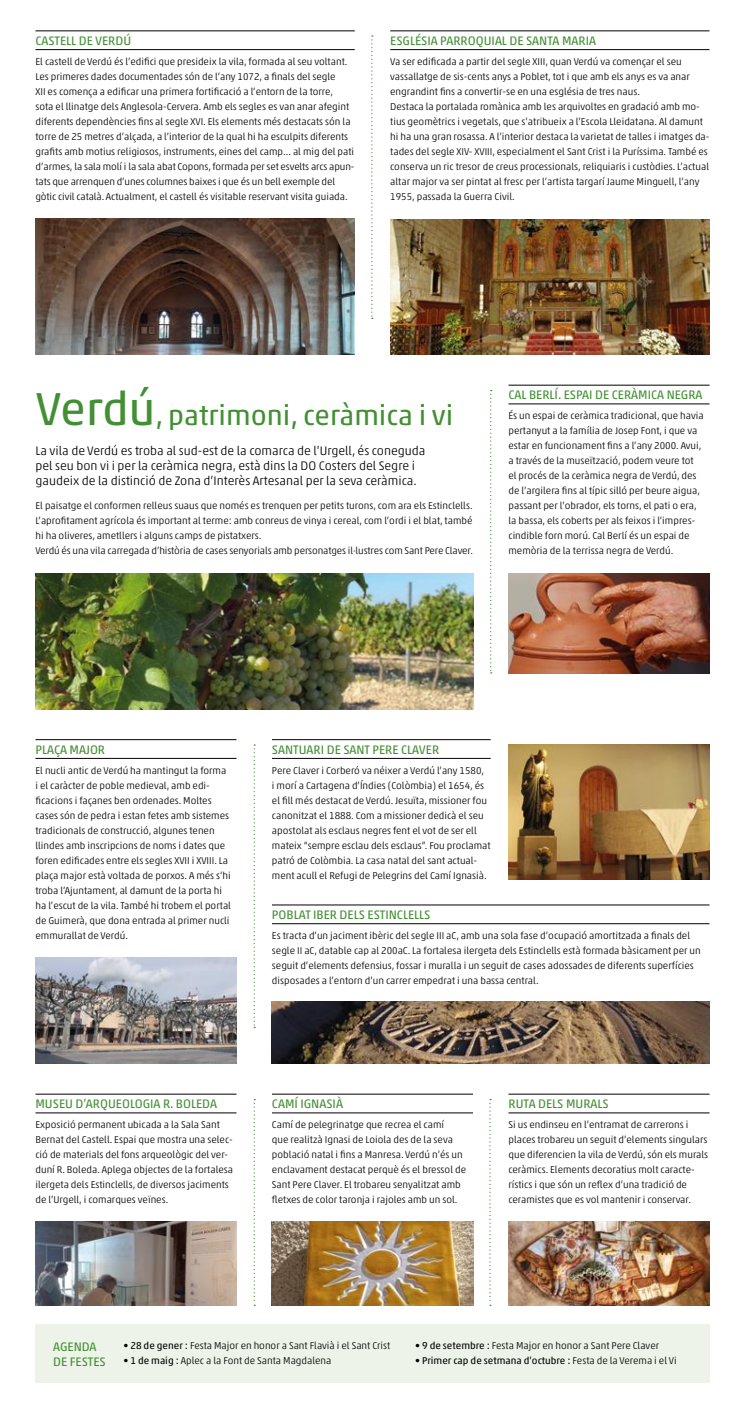
<style>
.page{position:relative;width:745px;height:1418px;background:#fff}
.page>*{position:absolute;margin:0;border:0;box-sizing:border-box;transform-origin:0 0}
.t1{font:28.12px "Akko Pro";color:#439034}
.t2{font:12.5px/15px "Akko Pro";color:#439034}
.t3{font:300 12.5px/15px "Akko Pro";color:#000}
.t4{font:300 10px/15px "Akko Pro";color:#000}
.t5{font:10px "Akko Pro";color:#000}
.s1{font-size:46.88px}
.s2{font-weight:400}
.s3{font-weight:300}
</style>
<div class="page">
<div style="left:36px;top:1323px;width:673px;height:59px;background:#edf3e8"></div>
<svg style="left:371px;top:35px;width:1px;height:284px"></svg>
<svg style="left:253px;top:744px;width:2px;height:284px"></svg>
<img style="left:35px;top:957px;width:201px;height:106px">
<img style="left:508px;top:573px;width:200px;height:100px">
<img style="left:390px;top:220px;width:319px;height:134px">
<img style="left:35px;top:219px;width:319px;height:135px">
<svg style="left:490px;top:390px;width:1px;height:283px"></svg>
<img style="left:35px;top:573px;width:437px;height:136px">
<svg style="left:489px;top:1099px;width:1px;height:206px"></svg>
<img style="left:272px;top:1002px;width:437px;height:61px">
<img style="left:35px;top:1221px;width:201px;height:84px">
<img style="left:272px;top:1221px;width:200px;height:84px">
<img style="left:508px;top:1221px;width:201px;height:84px">
<svg style="left:253px;top:1099px;width:2px;height:206px"></svg>
<hr style="left:35px;top:30px;width:319px;height:1px;background:#000">
<hr style="left:35px;top:49px;width:319px;height:1px;background:#000">
<hr style="left:390px;top:30px;width:319px;height:1px;background:#000">
<hr style="left:390px;top:49px;width:319px;height:1px;background:#000">
<hr style="left:508px;top:385px;width:201px;height:1px;background:#000">
<hr style="left:508px;top:404px;width:201px;height:1px;background:#000">
<hr style="left:35px;top:739px;width:201px;height:1px;background:#000">
<hr style="left:35px;top:758px;width:201px;height:1px;background:#000">
<hr style="left:272px;top:739px;width:218px;height:1px;background:#000">
<hr style="left:272px;top:758px;width:218px;height:1px;background:#000">
<hr style="left:272px;top:904px;width:437px;height:1px;background:#000">
<hr style="left:272px;top:923px;width:437px;height:1px;background:#000">
<hr style="left:35px;top:1093px;width:201px;height:1px;background:#000">
<hr style="left:35px;top:1112px;width:201px;height:1px;background:#000">
<hr style="left:272px;top:1093px;width:200px;height:1px;background:#000">
<hr style="left:272px;top:1112px;width:200px;height:1px;background:#000">
<hr style="left:508px;top:1093px;width:201px;height:1px;background:#000">
<hr style="left:508px;top:1112px;width:201px;height:1px;background:#000">
<img style="left:508px;top:744px;width:201px;height:135px">
<p class="t2" style="left:35px;top:33px;width:97px">CASTELL DE VERDÚ</p>
<p class="t4" style="left:35px;top:54px;width:320px">El castell de Verdú és l’edifici que presideix la vila, formada al seu voltant.<br>Les primeres dades documentades són de l’any 1072, a finals del segle<br>XII es comença a edificar una primera fortificació a l’entorn de la torre,<br>sota el llinatge dels Anglesola-Cervera. Amb els segles es van anar afegint diferents dependències fins al segle XVI. Els elements més destacats són la torre de 25 metres d’alçada, a l’interior de la qual hi ha esculpits diferents grafits amb motius religiosos, instruments, eines del camp... al mig del pati d’armes, la sala molí i la sala abat Copons, formada per set esvelts arcs apun&shy;tats que arrenquen d’unes columnes baixes i que és un bell exemple del gòtic civil català. Actualment, el castell és visitable reservant visita guiada.</p>
<p class="t2" style="left:390px;top:33px;width:207px">ESGLÉSIA PARROQUIAL DE SANTA MARIA</p>
<p class="t4" style="left:390px;top:54px;width:320px">Va ser edificada a partir del segle XIII, quan Verdú va començar el seu vassallatge de sis-cents anys a Poblet, tot i que amb els anys es va anar engrandint fins a convertir-se en una església de tres naus.<br>Destaca la portalada romànica amb les arquivoltes en gradació amb mo&shy;tius geomètrics i vegetals, que s’atribueix a l’Escola Lleidatana. Al damunt hi ha una gran rosassa. A l’interior destaca la varietat de talles i imatges da&shy;tades del segle XIV- XVIII, especialment el Sant Crist i la Puríssima. També es conserva un ric tresor de creus processionals, reliquiaris i custòdies. L’actual altar major va ser pintat al fresc per l’artista targarí Jaume Minguell, l’any 1955, passada la Guerra Civil.</p>
<h1 class="t1" style="left:35px;top:398px;width:419px"><span class="s1">Verdú</span>, patrimoni, ceràmica i vi</h1>
<p class="t3" style="left:35px;top:443px;width:391px">La vila de Verdú es troba al sud-est de la comarca de l’Urgell, és coneguda pel seu bon vi i per la ceràmica negra, està dins la DO Costers del Segre i gaudeix de la distinció de Zona d’Interès Artesanal per la seva ceràmica.</p>
<p class="t4" style="left:35px;top:498px;width:439px">El paisatge el conformen relleus suaus que només es trenquen per petits turons, com ara els Estinclells.<br>L’aprofitament agrícola és important al terme: amb conreus de vinya i cereal, com l’ordi i el blat, també hi ha oliveres, ametllers i alguns camps de pistatxers.<br>Verdú és una vila carregada d’història de cases senyorials amb personatges il∙lustres com Sant Pere Claver.</p>
<p class="t2" style="left:508px;top:387px;width:195px">CAL BERLÍ. ESPAI DE CERÀMICA NEGRA</p>
<p class="t4" style="left:508px;top:408px;width:197px">És un espai de ceràmica tradicional, que havia pertanyut a la família de Josep Font, i que va estar en funcionament fins a l’any 2000. Avui, a través de la museïtzació, podem veure tot el procés de la ceràmica negra de Verdú, des de l’argilera fins al típic silló per beure aigua, passant per l’obrador, els torns, el pati o era, la bassa, els coberts per als feixos i l’impres&shy;cindible forn morú. Cal Berlí és un espai de memòria de la terrissa negra de Verdú.</p>
<p class="t2" style="left:35px;top:742px;width:71px">PLAÇA MAJOR</p>
<p class="t4" style="left:35px;top:762px;width:197px">El nucli antic de Verdú ha mantingut la forma i el caràcter de poble medieval, amb edi&shy;ficacions i façanes ben ordenades. Moltes cases són de pedra i estan fetes amb sistemes tradicionals de construcció, algunes tenen llindes amb inscripcions de noms i dates que foren edificades entre els segles XVII i XVIII. La plaça major està voltada de porxos. A més s’hi troba l’Ajuntament, al damunt de la porta hi ha l’escut de la vila. També hi trobem el portal de Guimerà, que dona entrada al primer nucli emmurallat de Verdú.</p>
<p class="t2" style="left:272px;top:742px;width:169px">SANTUARI DE SANT PERE CLAVER</p>
<p class="t4" style="left:272px;top:762px;width:220px">Pere Claver i Corberó va néixer a Verdú l’any 1580,<br>i morí a Cartagena d’Índies (Colòmbia) el 1654, és el fill més destacat de Verdú. Jesuïta, missioner fou canonitzat el 1888. Com a missioner dedicà el seu apostolat als esclaus negres fent el vot de ser ell mateix “sempre esclau dels esclaus”. Fou proclamat patró de Colòmbia. La casa natal del sant actual&shy;ment acull el Refugi de Pelegrins del Camí Ignasià.</p>
<p class="t2" style="left:272px;top:907px;width:160px">POBLAT IBER DELS ESTINCLELLS</p>
<p class="t4" style="left:272px;top:928px;width:430px">Es tracta d’un jaciment ibèric del segle III aC, amb una sola fase d’ocupació amortitzada a finals del segle II aC, datable cap al 200aC. La fortalesa ilergeta dels Estinclells està formada bàsicament per un seguit d’elements defensius, fossar i muralla i un seguit de cases adossades de diferents superfícies disposades a l’entorn d’un carrer empedrat i una bassa central.</p>
<p class="t2" style="left:35px;top:1096px;width:183px">MUSEU D’ARQUEOLOGIA R. BOLEDA</p>
<p class="t4" style="left:35px;top:1117px;width:199px">Exposició permanent ubicada a la Sala Sant Bernat del Castell. Espai que mostra una selec&shy;ció de materials del fons arqueològic del ver&shy;duní R. Boleda. Aplega objectes de la fortalesa ilergeta dels Estinclells, de diversos jaciments de l’Urgell, i comarques veïnes.</p>
<p class="t2" style="left:272px;top:1096px;width:72px">CAMÍ IGNASIÀ</p>
<p class="t4" style="left:272px;top:1117px;width:195px">Camí de pelegrinatge que recrea el camí<br>que realitzà Ignasi de Loiola des de la seva població natal i fins a Manresa. Verdú n’és un enclavament destacat perquè és el bressol de Sant Pere Claver. El trobareu senyalitzat amb fletxes de color taronja i rajoles amb un sol.</p>
<p class="t2" style="left:508px;top:1096px;width:102px">RUTA DELS MURALS</p>
<p class="t4" style="left:508px;top:1117px;width:201px">Si us endinseu en l’entramat de carrerons i places trobareu un seguit d’elements singulars que diferencien la vila de Verdú, són els murals ceràmics. Elements decoratius molt caracte&shy;rístics i que són un reflex d’una tradició de ceramistes que es vol mantenir i conservar.</p>
<p class="t2" style="left:53px;top:1338px;width:54px">AGENDA<br>DE FESTES</p>
<p class="t4" style="left:123px;top:1337px;width:268px">• <span class="s2">28 de gener :</span> Festa Major en honor a Sant Flavià i el Sant Crist</p>
<p class="t4" style="left:123px;top:1352px;width:209px">• <span class="s2">1 de maig :</span> Aplec a la Font de Santa Magdalena</p>
<p class="t4" style="left:415px;top:1337px;width:245px">• <span class="s2">9 de setembre :</span> Festa Major en honor a Sant Pere Claver</p>
<p class="t5" style="left:415px;top:1354px;width:263px"><span class="s3">•</span> Primer cap de setmana d’octubre : <span class="s3">Festa de la Verema i el Vi</span></p>
</div>
